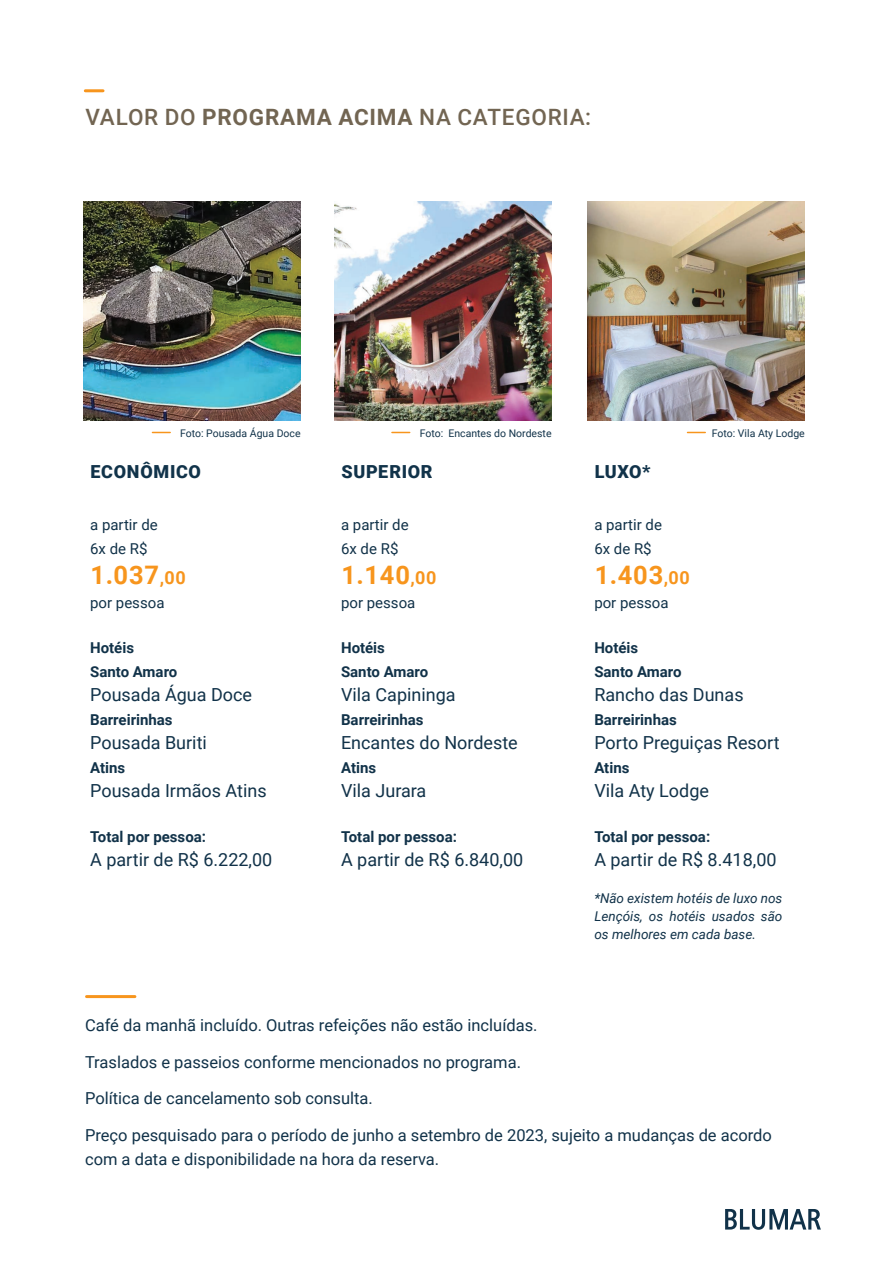
<style>
.page{position:relative;width:893px;height:1263px;background:#fff}
.page>*{position:absolute;margin:0;border:0;box-sizing:border-box;transform-origin:0 0}
.t1{font:700 25.5px "Roboto";letter-spacing:.035em;color:#f7951d}
.t2{font:500 22.5px "Roboto";letter-spacing:.035em;color:#726552}
.t3{font:18px "Roboto";color:#113249}
.t4{font:900 18px "Roboto";letter-spacing:.04em;color:#11334a}
.t5{font:16.5px/24px "Roboto";color:#113249}
.t6{font:700 15px/24px "Roboto";color:#113249}
.t7{font:15px/24px "Roboto";color:#113249}
.t8{font:italic 13.5px/18px "Roboto";color:#113249;text-align:justify}
.t9{font:10.5px "Roboto";color:#113249}
.s1{font-weight:700}
.s2{font-size:18px}
</style>
<div class="page">
<svg style="left:725px;top:1209px;width:96px;height:21px"></svg>
<img style="left:84px;top:202px;width:217px;height:219px">
<img style="left:335px;top:202px;width:217px;height:219px">
<img style="left:588px;top:202px;width:217px;height:219px">
<hr style="left:85px;top:89px;width:18px;height:3px;background:#f7951d">
<svg style="left:152px;top:432px;width:18px;height:1px"></svg>
<svg style="left:392px;top:432px;width:18px;height:1px"></svg>
<svg style="left:687px;top:432px;width:18px;height:1px"></svg>
<hr style="left:87px;top:995px;width:48px;height:3px;background:#f7951d">
<h2 class="t2" style="left:85px;top:102px;width:507px">VALOR DO <span class="s1">PROGRAMA ACIMA</span> NA CATEGORIA:</h2>
<p class="t9" style="left:180px;top:426px;width:122px">Foto: Pousada Água Doce</p>
<p class="t9" style="left:420px;top:426px;width:133px">Foto: Encantes do Nordeste</p>
<p class="t9" style="left:712px;top:426px;width:95px">Foto: Vila Aty Lodge</p>
<p class="t4" style="left:90px;top:459px;width:112px">ECONÔMICO</p>
<p class="t4" style="left:341px;top:459px;width:93px">SUPERIOR</p>
<p class="t4" style="left:595px;top:459px;width:57px">LUXO*</p>
<p class="t7" style="left:90px;top:512px;width:69px">a partir de<br>6x de R$</p>
<h1 class="t1" style="left:91px;top:557px;width:97px">1.037<span class="s2">,00</span></h1>
<p class="t7" style="left:90px;top:590px;width:76px">por pessoa</p>
<p class="t6" style="left:90px;top:635px;width:89px">Hotéis<br>Santo Amaro</p>
<p class="t3" style="left:90px;top:682px;width:163px">Pousada Água Doce</p>
<p class="t6" style="left:90px;top:707px;width:84px">Barreirinhas</p>
<p class="t3" style="left:90px;top:730px;width:118px">Pousada Buriti</p>
<p class="t6" style="left:90px;top:755px;width:37px">Atins</p>
<p class="t3" style="left:90px;top:778px;width:178px">Pousada Irmãos Atins</p>
<p class="t6" style="left:90px;top:824px;width:117px">Total por pessoa:</p>
<p class="t3" style="left:90px;top:847px;width:184px">A partir de R$ 6.222,00</p>
<p class="t7" style="left:341px;top:512px;width:69px">a partir de<br>6x de R$</p>
<h1 class="t1" style="left:341px;top:557px;width:97px">1.140<span class="s2">,00</span></h1>
<p class="t7" style="left:341px;top:590px;width:76px">por pessoa</p>
<p class="t6" style="left:341px;top:635px;width:89px">Hotéis<br>Santo Amaro</p>
<p class="t3" style="left:341px;top:682px;width:116px">Vila Capininga</p>
<p class="t6" style="left:341px;top:707px;width:84px">Barreirinhas</p>
<p class="t3" style="left:341px;top:730px;width:178px">Encantes do Nordeste</p>
<p class="t6" style="left:341px;top:755px;width:37px">Atins</p>
<p class="t3" style="left:341px;top:778px;width:87px">Vila Jurara</p>
<p class="t6" style="left:341px;top:824px;width:117px">Total por pessoa:</p>
<p class="t3" style="left:341px;top:847px;width:184px">A partir de R$ 6.840,00</p>
<p class="t7" style="left:594px;top:512px;width:69px">a partir de<br>6x de R$</p>
<h1 class="t1" style="left:595px;top:557px;width:97px">1.403<span class="s2">,00</span></h1>
<p class="t7" style="left:594px;top:590px;width:76px">por pessoa</p>
<p class="t6" style="left:594px;top:635px;width:89px">Hotéis<br>Santo Amaro</p>
<p class="t3" style="left:594px;top:682px;width:151px">Rancho das Dunas</p>
<p class="t6" style="left:594px;top:707px;width:84px">Barreirinhas</p>
<p class="t3" style="left:594px;top:730px;width:187px">Porto Preguiças Resort</p>
<p class="t6" style="left:594px;top:755px;width:37px">Atins</p>
<p class="t3" style="left:594px;top:778px;width:116px">Vila Aty Lodge</p>
<p class="t6" style="left:594px;top:824px;width:117px">Total por pessoa:</p>
<p class="t3" style="left:594px;top:847px;width:184px">A partir de R$ 8.418,00</p>
<p class="t8" style="left:594px;top:889px;width:190px">*Não existem hotéis de luxo nos Lençóis, os hotéis usados são os melhores em cada base.</p>
<p class="t5" style="left:85px;top:1012px;width:454px">Café da manhã incluído. Outras refeições não estão incluídas.</p>
<p class="t5" style="left:85px;top:1049px;width:437px">Traslados e passeios conforme mencionados no programa.</p>
<p class="t5" style="left:85px;top:1086px;width:289px">Política de cancelamento sob consulta.</p>
<p class="t5" style="left:85px;top:1123px;width:688px">Preço pesquisado para o período de junho a setembro de 2023, sujeito a mudanças de acordo com a data e disponibilidade na hora da reserva.</p>
</div>
